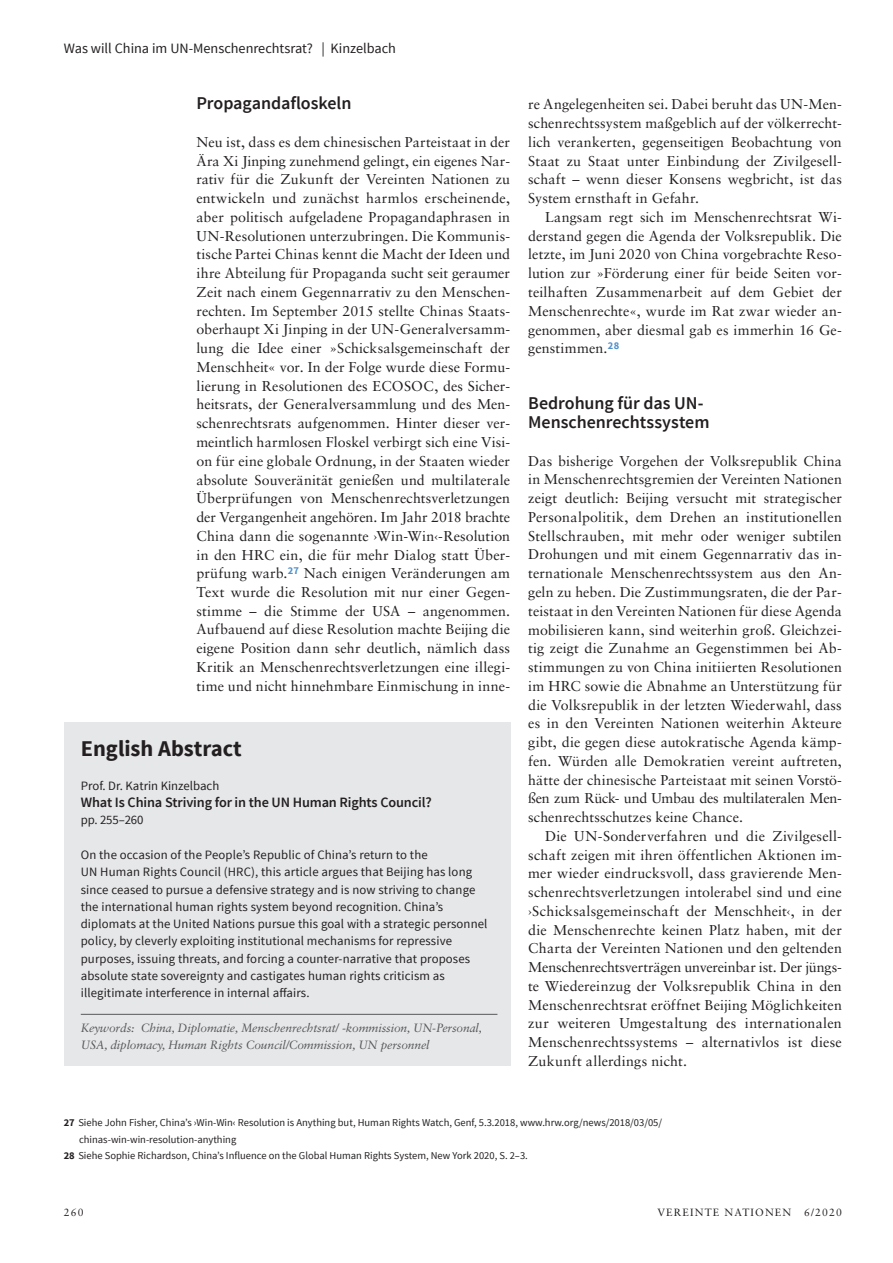
<style>
.page{position:relative;width:893px;height:1263px;background:#fff}
.page>*{position:absolute;margin:0;border:0;box-sizing:border-box;transform-origin:0 0}
.t1{font:700 22.5px "Source Sans Pro";color:#231f20}
.t2{font:600 18px/18.8px "Source Sans Pro";letter-spacing:-.005em;color:#231f20}
.t3{font:14.25px/18.8px "Sabon LT Std";letter-spacing:.01em;color:#231f20;text-align:justify}
.t4{font:600 14.25px "Source Sans Pro";letter-spacing:-.01em;color:#231f20}
.t5{font:14.25px "Source Sans Pro";color:#231f20}
.t6{font:12.75px/17.2px "Source Sans Pro";letter-spacing:.01em;color:#231f20}
.t7{font:italic 12px/17.2px "Sabon LT Std";letter-spacing:-.01em;color:#57585a}
.t8{font:10.5px "Source Sans Pro";color:#231f20}
.t9{font:10.5px "Sabon LT Std";letter-spacing:.11em;color:#231f20}
.s1{font-weight:700}
</style>
<div class="page">
<div style="left:64px;top:722px;width:446px;height:344px;background:#e6e7e9"></div>
<hr style="left:81px;top:1014px;width:416px;height:1px;background:#57585a">
<p class="t5" style="left:64px;top:40px;width:334px">Was will China im UN-Menschenrechtsrat? | Kinzelbach</p>
<p class="t2" style="left:196px;top:95px;width:156px">Propagandafloskeln</p>
<p class="t3" style="left:196px;top:132px;width:315px">Neu ist, dass es dem chinesischen Parteistaat in der Ära Xi Jinping zunehmend gelingt, ein eigenes Nar&shy;rativ für die Zukunft der Vereinten Nationen zu entwickeln und zunächst harmlos erscheinende, aber politisch aufgeladene Propagandaphrasen in UN-Resolutionen unterzubringen. Die Kommunis&shy;tische Partei Chinas kennt die Macht der Ideen und ihre Abteilung für Propaganda sucht seit geraumer Zeit nach einem Gegennarrativ zu den Menschen&shy;rechten. Im September 2015 stellte Chinas Staats&shy;oberhaupt Xi Jinping in der UN-Generalversamm&shy;lung die Idee einer »Schicksalsgemeinschaft der Menschheit« vor. In der Folge wurde diese Formu&shy;lierung in Resolutionen des ECOSOC, des Sicher&shy;heitsrats, der Generalversammlung und des Men&shy;schenrechtsrats aufgenommen. Hinter dieser ver&shy;meintlich harmlosen Floskel verbirgt sich eine Visi&shy;on für eine globale Ordnung, in der Staaten wieder absolute Souveränität genießen und multilaterale Überprüfungen von Menschenrechtsverletzungen der Vergangenheit angehören. Im Jahr 2018 brachte China dann die sogenannte ›Win-Win‹-Resolution in den HRC ein, die für mehr Dialog statt Über&shy;prüfung warb.<sup>27</sup> Nach einigen Veränderungen am Text wurde die Resolution mit nur einer Gegen&shy;stimme – die Stimme der USA – angenommen.<br>Aufbauend auf diese Resolution machte Beijing die eigene Position dann sehr deutlich, nämlich dass Kritik an Menschenrechtsverletzungen eine illegi&shy;time und nicht hinnehmbare Einmischung in inne-</p>
<h1 class="t1" style="left:81px;top:734px;width:163px">English Abstract</h1>
<p class="t6" style="left:81px;top:777px;width:140px">Prof. Dr. Katrin Kinzelbach</p>
<p class="t4" style="left:81px;top:793px;width:353px">What Is China Striving for in the UN Human Rights Council?</p>
<p class="t6" style="left:81px;top:812px;width:64px">pp. 255–260</p>
<p class="t6" style="left:81px;top:846px;width:408px">On the occasion of the People’s Republic of China’s return to the<br>UN Human Rights Council (HRC), this article argues that Beijing has long since ceased to pursue a defensive strategy and is now striving to change the international human rights system beyond recognition. China’s diplomats at the United Nations pursue this goal with a strategic personnel policy, by cleverly exploiting institutional mechanisms for repressive purposes, issuing threats, and forcing a counter-narrative that proposes absolute state sovereignty and castigates human rights criticism as illegitimate interference in internal affairs.</p>
<p class="t7" style="left:81px;top:1019px;width:403px">Keywords: China, Diplomatie, Menschenrechtsrat/ -kommission, UN-Personal,<br>USA, diplomacy, Human Rights Council/Commission, UN personnel</p>
<p class="t3" style="left:528px;top:95px;width:315px">re Angelegenheiten sei. Dabei beruht das UN-Men&shy;schenrechtssystem maßgeblich auf der völkerrecht&shy;lich verankerten, gegenseitigen Beobachtung von Staat zu Staat unter Einbindung der Zivilgesell&shy;schaft – wenn dieser Konsens wegbricht, ist das System ernsthaft in Gefahr.</p>
<p class="t3" style="left:528px;top:207px;width:315px;text-indent:17px">Langsam regt sich im Menschenrechtsrat Wi&shy;derstand gegen die Agenda der Volksrepublik. Die letzte, im Juni 2020 von China vorgebrachte Reso&shy;lution zur »Förderung einer für beide Seiten vor&shy;teilhaften Zusammenarbeit auf dem Gebiet der Menschenrechte«, wurde im Rat zwar wieder an&shy;genommen, aber diesmal gab es immerhin 16 Ge&shy;genstimmen.<sup>28</sup></p>
<p class="t2" style="left:528px;top:395px;width:183px">Bedrohung für das UN-<br>Menschenrechtssystem</p>
<p class="t3" style="left:528px;top:451px;width:315px">Das bisherige Vorgehen der Volksrepublik China in Menschenrechtsgremien der Vereinten Nationen zeigt deutlich: Beijing versucht mit strategischer Personalpolitik, dem Drehen an institutionellen Stellschrauben, mit mehr oder weniger subtilen Drohungen und mit einem Gegennarrativ das in&shy;ternationale Menschenrechtssystem aus den An&shy;geln zu heben. Die Zustimmungsraten, die der Par&shy;teistaat in den Vereinten Nationen für diese Agenda mobilisieren kann, sind weiterhin groß. Gleichzei&shy;tig zeigt die Zunahme an Gegenstimmen bei Ab&shy;stimmungen zu von China initiierten Resolutionen im HRC sowie die Abnahme an Unterstützung für die Volksrepublik in der letzten Wiederwahl, dass es in den Vereinten Nationen weiterhin Akteure gibt, die gegen diese autokratische Agenda kämp&shy;fen. Würden alle Demokratien vereint auftreten, hätte der chinesische Parteistaat mit seinen Vorstö&shy;ßen zum Rück- und Umbau des multilateralen Men&shy;schenrechtsschutzes keine Chance.</p>
<p class="t3" style="left:528px;top:826px;width:315px;text-indent:17px">Die UN-Sonderverfahren und die Zivilgesell&shy;schaft zeigen mit ihren öffentlichen Aktionen im&shy;mer wieder eindrucksvoll, dass gravierende Men&shy;schenrechtsverletzungen intolerabel sind und eine ›Schicksalsgemeinschaft der Menschheit‹, in der die Menschenrechte keinen Platz haben, mit der Charta der Vereinten Nationen und den geltenden Menschenrechtsverträgen unvereinbar ist. Der jüngs&shy;te Wiedereinzug der Volksrepublik China in den Menschenrechtsrat eröffnet Beijing Möglichkeiten zur weiteren Umgestaltung des internationalen Menschenrechtssystems – alternativlos ist diese Zukunft allerdings nicht.</p>
<p class="t8" style="left:64px;top:1116px;width:600px"><span class="s1">27</span> Siehe John Fisher, China’s ›Win-Win‹ Resolution is Anything but, Human Rights Watch, Genf, 5.3.2018, www.hrw.org/news/2018/03/05/</p>
<p class="t8" style="left:79px;top:1132px;width:159px">chinas-win-win-resolution-anything</p>
<p class="t8" style="left:64px;top:1149px;width:466px"><span class="s1">28</span> Siehe Sophie Richardson, China’s Influence on the Global Human Rights System, New York 2020, S. 2–3.</p>
<p class="t9" style="left:64px;top:1206px;width:21px">260</p>
<p class="t9" style="left:657px;top:1206px;width:186px">Vereinte Nationen 6/2020</p>
</div>
